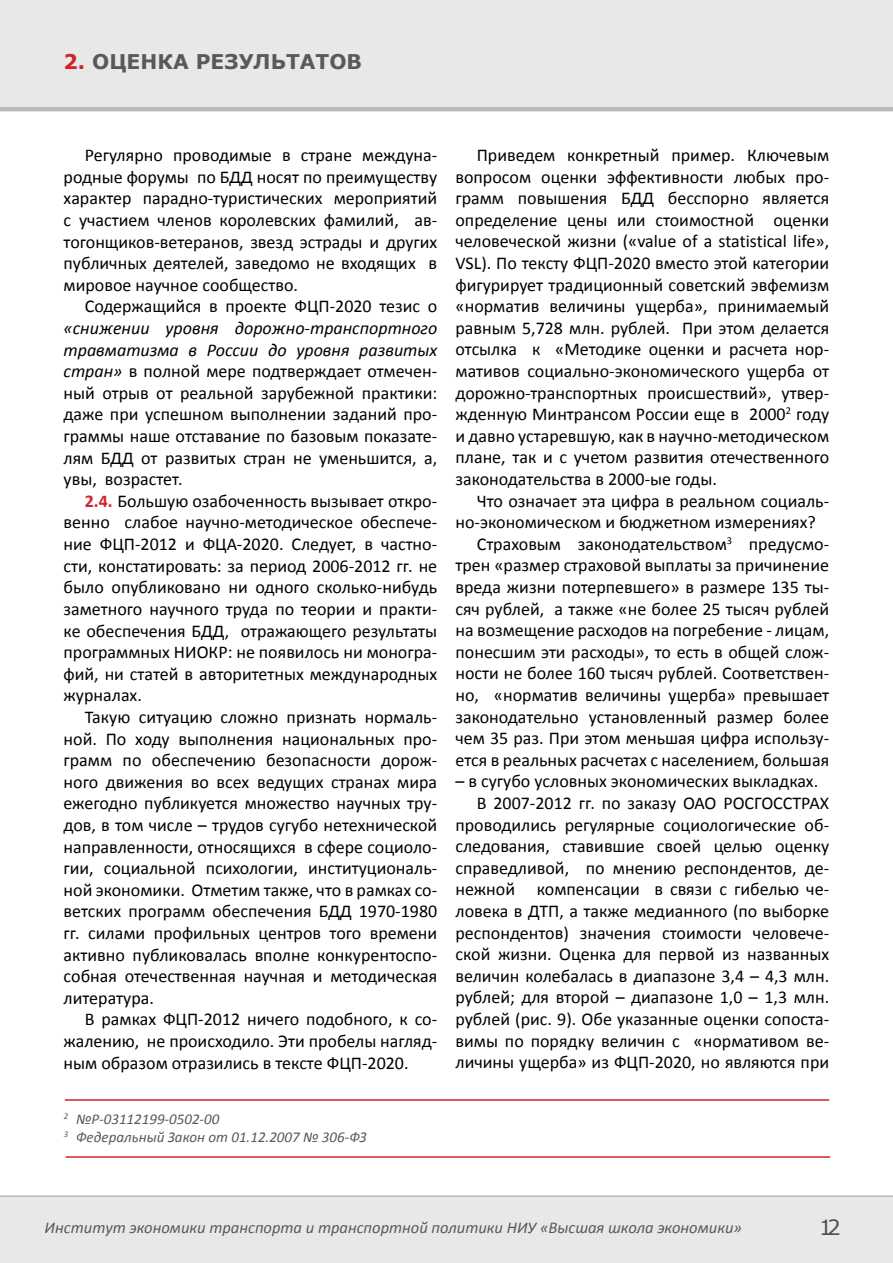
<style>
.page{position:relative;width:893px;height:1263px;background:#fff}
.page>*{position:absolute;margin:0;border:0;box-sizing:border-box;transform-origin:0 0}
.t1{font:21px "Verdana";color:#4f4f51}
.t2{font:700 20.25px "Verdana";color:#58595b}
.t3{font:18px/21.6px "Calibri";color:#000;text-align:justify}
.t4{font:italic 16.5px "Calibri";color:#58595b}
.t5{font:italic 15px/18px "Calibri";color:#58595b}
.s1{color:#d2232a}
.s2{font-style:italic}
.s3{font-weight:700;color:#d2232a}
</style>
<div class="page">
<div style="left:0;top:1195px;width:893px;height:68px;background:#e8e8e8"></div>
<div style="left:0;top:0;width:893px;height:111px;background:#e8e8e8"></div>
<hr style="left:65px;top:1099px;width:764px;height:2px;background:#d2232a">
<hr style="left:66px;top:1156px;width:764px;height:2px;background:#d2232a">
<p class="t2" style="left:64px;top:48px;width:300px"><span class="s1">2.</span> Оценка результатов</p>
<p class="t3" style="left:64px;top:145px;width:375px;text-indent:21px">Регулярно проводимые в стране междуна&shy;родные форумы по БДД носят по преимуществу характер парадно-туристических мероприятий с участием членов королевских фамилий, ав&shy;тогонщиков-ветеранов, звезд эстрады и других публичных деятелей, заведомо не входящих в мировое научное сообщество.</p>
<p class="t3" style="left:85px;top:296px;width:354px">Содержащийся в проекте ФЦП-2020 тезис о</p>
<p class="t3" style="left:64px;top:317px;width:375px"><span class="s2">«снижении уровня дорожно-транспортного травматизма в России до уровня развитых стран»</span> в полной мере подтверждает отмечен&shy;ный отрыв от реальной зарубежной практики: даже при успешном выполнении заданий про&shy;граммы наше отставание по базовым показате&shy;лям БДД от развитых стран не уменьшится, а, увы, возрастет.</p>
<p class="t3" style="left:64px;top:490px;width:375px;text-indent:21px"><span class="s3">2.4.</span> Большую озабоченность вызывает откро&shy;венно слабое научно-методическое обеспече&shy;ние ФЦП-2012 и ФЦА-2020. Следует, в частно&shy;сти, констатировать: за период 2006-2012 гг. не было опубликовано ни одного сколько-нибудь заметного научного труда по теории и практи&shy;ке обеспечения БДД, отражающего результаты программных НИОКР: не появилось ни моногра&shy;фий, ни статей в авторитетных международных журналах.</p>
<p class="t3" style="left:64px;top:706px;width:375px;text-indent:21px">Такую ситуацию сложно признать нормаль&shy;ной. По ходу выполнения национальных про&shy;грамм по обеспечению безопасности дорож&shy;ного движения во всех ведущих странах мира ежегодно публикуется множество научных тру&shy;дов, в том числе – трудов сугубо нетехнической направленности, относящихся в сфере социоло&shy;гии, социальной психологии, институциональ&shy;ной экономики. Отметим также, что в рамках со&shy;ветских программ обеспечения БДД 1970-1980 гг. силами профильных центров того времени активно публиковалась вполне конкурентоспо&shy;собная отечественная научная и методическая литература.</p>
<p class="t3" style="left:64px;top:1009px;width:375px;text-indent:21px">В рамках ФЦП-2012 ничего подобного, к со&shy;жалению, не происходило. Эти пробелы нагляд&shy;ным образом отразились в тексте ФЦП-2020.</p>
<p class="t5" style="left:64px;top:1110px;width:304px"><sup>2</sup> №Р-03112199-0502-00<br><sup>3</sup> Федеральный Закон от 01.12.2007 № 306-ФЗ</p>
<p class="t3" style="left:455px;top:144px;width:375px;text-indent:21px">Приведем конкретный пример. Ключевым вопросом оценки эффективности любых про&shy;грамм повышения БДД бесспорно является определение цены или стоимостной оценки человеческой жизни («value of a statistical life», VSL). По тексту ФЦП-2020 вместо этой категории фигурирует традиционный советский эвфемизм «норматив величины ущерба», принимаемый равным 5,728 млн. рублей. При этом делается отсылка к «Методике оценки и расчета нор&shy;мативов социально-экономического ущерба от дорожно-транспортных происшествий», утвер&shy;жденную Минтрансом России еще в 2000<sup>2</sup> году и давно устаревшую, как в научно-методическом плане, так и с учетом развития отечественного законодательства в 2000-ые годы.</p>
<p class="t3" style="left:477px;top:490px;width:354px">Что означает эта цифра в реальном социаль-</p>
<p class="t3" style="left:455px;top:511px;width:362px">но-экономическом и бюджетном измерениях?</p>
<p class="t3" style="left:477px;top:533px;width:354px">Страховым законодательством<sup>3</sup> предусмо-</p>
<p class="t3" style="left:455px;top:555px;width:375px">трен «размер страховой выплаты за причинение</p>
<p class="t3" style="left:455px;top:576px;width:375px">вреда жизни потерпевшего» в размере 135 ты-</p>
<p class="t3" style="left:455px;top:598px;width:375px">сяч рублей, а также «не более 25 тысяч рублей</p>
<p class="t3" style="left:455px;top:619px;width:375px">на возмещение расходов на погребение - лицам,</p>
<p class="t3" style="left:455px;top:641px;width:375px">понесшим эти расходы», то есть в общей слож-</p>
<p class="t3" style="left:455px;top:663px;width:375px">ности не более 160 тысяч рублей. Соответствен-</p>
<p class="t3" style="left:455px;top:684px;width:375px">но, «норматив величины ущерба» превышает</p>
<p class="t3" style="left:455px;top:706px;width:375px">законодательно установленный размер более</p>
<p class="t3" style="left:455px;top:727px;width:375px">чем 35 раз. При этом меньшая цифра использу-</p>
<p class="t3" style="left:455px;top:749px;width:375px">ется в реальных расчетах с населением, большая</p>
<p class="t3" style="left:455px;top:771px;width:364px">– в сугубо условных экономических выкладках.</p>
<p class="t3" style="left:477px;top:792px;width:354px">В 2007-2012 гг. по заказу ОАО РОСГОССТРАХ</p>
<p class="t3" style="left:455px;top:814px;width:375px">проводились регулярные социологические об-</p>
<p class="t3" style="left:455px;top:835px;width:375px">следования, ставившие своей целью оценку</p>
<p class="t3" style="left:455px;top:857px;width:375px">справедливой, по мнению респондентов, де-</p>
<p class="t3" style="left:455px;top:879px;width:375px">нежной компенсации в связи с гибелью че-</p>
<p class="t3" style="left:455px;top:900px;width:375px">ловека в ДТП, а также медианного (по выборке</p>
<p class="t3" style="left:455px;top:922px;width:375px">респондентов) значения стоимости человече-</p>
<p class="t3" style="left:455px;top:943px;width:375px">ской жизни. Оценка для первой из названных</p>
<p class="t3" style="left:455px;top:965px;width:375px">величин колебалась в диапазоне 3,4 – 4,3 млн.</p>
<p class="t3" style="left:455px;top:987px;width:375px">рублей; для второй – диапазоне 1,0 – 1,3 млн.</p>
<p class="t3" style="left:455px;top:1008px;width:375px">рублей (рис. 9). Обе указанные оценки сопоста-</p>
<p class="t3" style="left:455px;top:1030px;width:375px">вимы по порядку величин с «нормативом ве-</p>
<p class="t3" style="left:455px;top:1051px;width:375px">личины ущерба» из ФЦП-2020, но являются при</p>
<p class="t4" style="left:45px;top:1217px;width:699px">Институт экономики транспорта и транспортной политики НИУ «Высшая школа экономики»</p>
<p class="t1" style="left:819px;top:1213px;width:23px">12</p>
</div>
